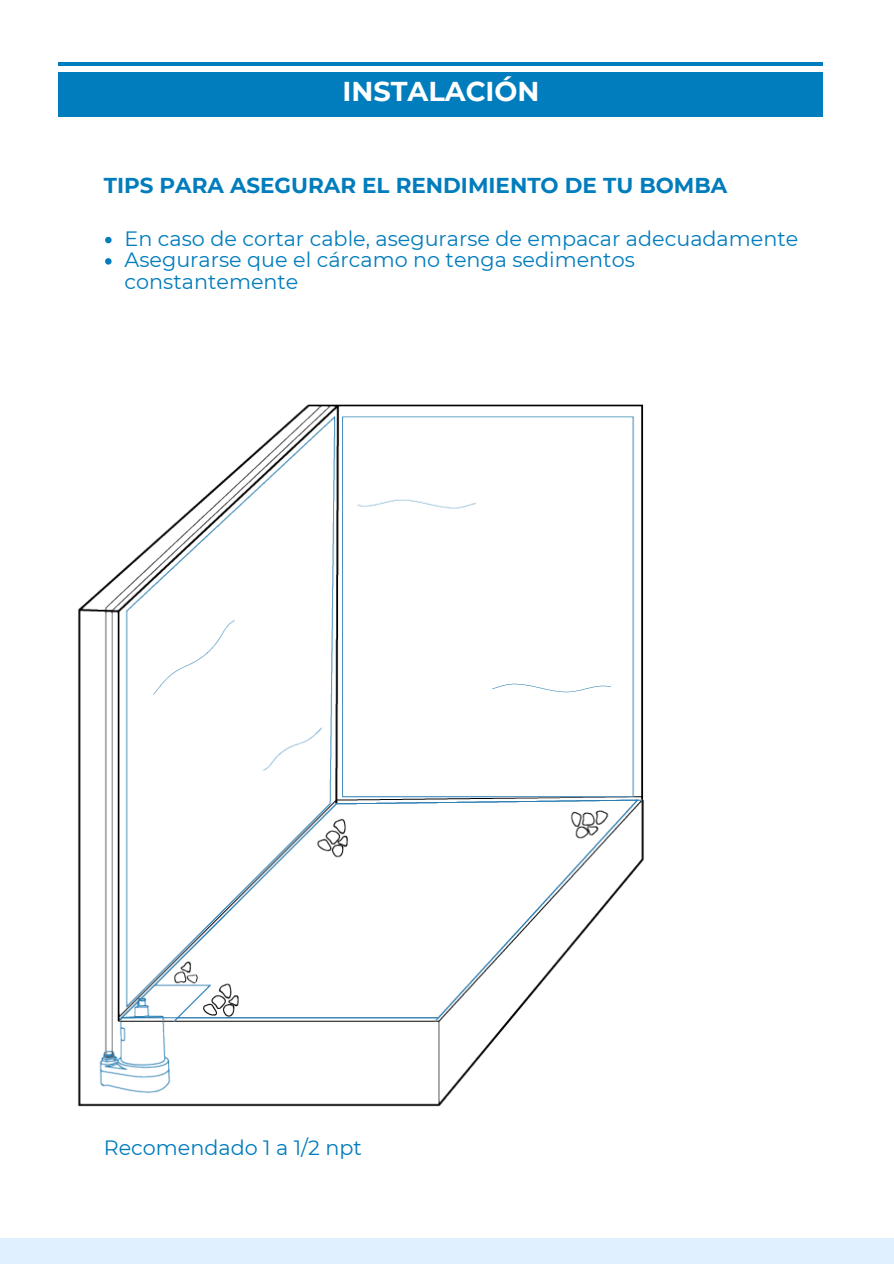
<style>
.page{position:relative;width:894px;height:1264px;background:#fff}
.page>*{position:absolute;margin:0;border:0;box-sizing:border-box;transform-origin:0 0}
.t1{font:700 27.15px "Montserrat";color:#fff}
.t2{font:700 21.45px "Montserrat";color:#017cbc}
.t3{font:20.7px/21.3px "Montserrat";color:#017cbc}
</style>
<div class="page">
<div style="left:0;top:1237px;width:893px;height:26px;background:#e1f0ff"></div>
<div style="left:59px;top:62px;width:763px;height:55px;background:#017cbc"></div>
<div style="left:56px;top:66px;width:781px;height:6px;background:#fff"></div>
<img style="left:78px;top:404px;width:566px;height:703px">
<svg style="left:105px;top:237px;width:6px;height:6px"></svg>
<svg style="left:105px;top:258px;width:6px;height:6px"></svg>
<h1 class="t1" style="left:342px;top:72px;width:198px">INSTALACIÓN</h1>
<p class="t2" style="left:104px;top:169px;width:625px">TIPS PARA ASEGURAR EL RENDIMIENTO DE TU BOMBA</p>
<p class="t3" style="left:125px;top:227px;width:675px">En caso de cortar cable, asegurarse de empacar adecuadamente<br>Asegurarse que el cárcamo no tenga sedimentos constantemente</p>
<p class="t3" style="left:104px;top:1136px;width:259px">Recomendado 1 a 1/2 npt</p>
</div>
